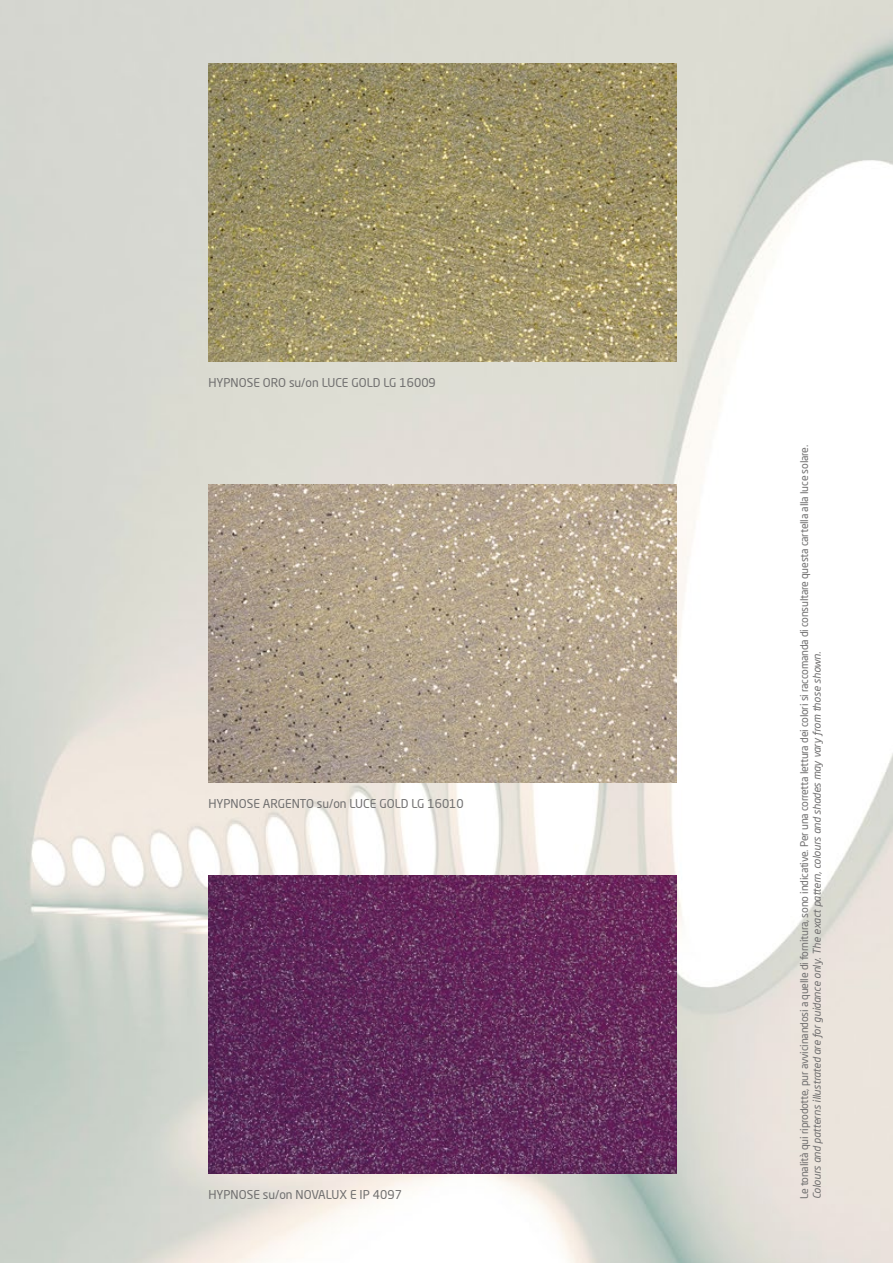
<style>
.page{position:relative;width:893px;height:1263px;background:#fff}
.page>*{position:absolute;margin:0;border:0;box-sizing:border-box;transform-origin:0 0}
.t1{font:12px "Neo Sans Pro";color:#706f6f}
.t2{font:10.5px "Neo Sans Pro";letter-spacing:-.02em;color:#706f6f}
.t3{font:italic 10.5px "Neo Sans Pro";letter-spacing:-.02em;color:#706f6f}
</style>
<div class="page">
<img style="left:0;top:0;width:893px;height:1263px">
<img style="left:208px;top:64px;width:468px;height:297px">
<img style="left:208px;top:485px;width:468px;height:297px">
<img style="left:208px;top:876px;width:468px;height:298px">
<p class="t1" style="left:208px;top:375px;width:229px">HYPNOSE ORO su/on LUCE GOLD LG 16009</p>
<p class="t1" style="left:208px;top:796px;width:257px">HYPNOSE ARGENTO su/on LUCE GOLD LG 16010</p>
<p class="t1" style="left:208px;top:1187px;width:195px">HYPNOSE su/on NOVALUX E IP 4097</p>
<p class="t2" style="left:798px;top:1199px;width:756px;rotate:-90deg">Le tonalità qui riprodotte, pur avvicinandosi a quelle di fornitura, sono indicative. Per una corretta lettura dei colori si raccomanda di consultare questa cartella alla luce solare.</p>
<p class="t3" style="left:810px;top:1199px;width:549px;rotate:-90deg">Colours and patterns illustrated are for guidance only. The exact pattern, colours and shades may vary from those shown.</p>
</div>
